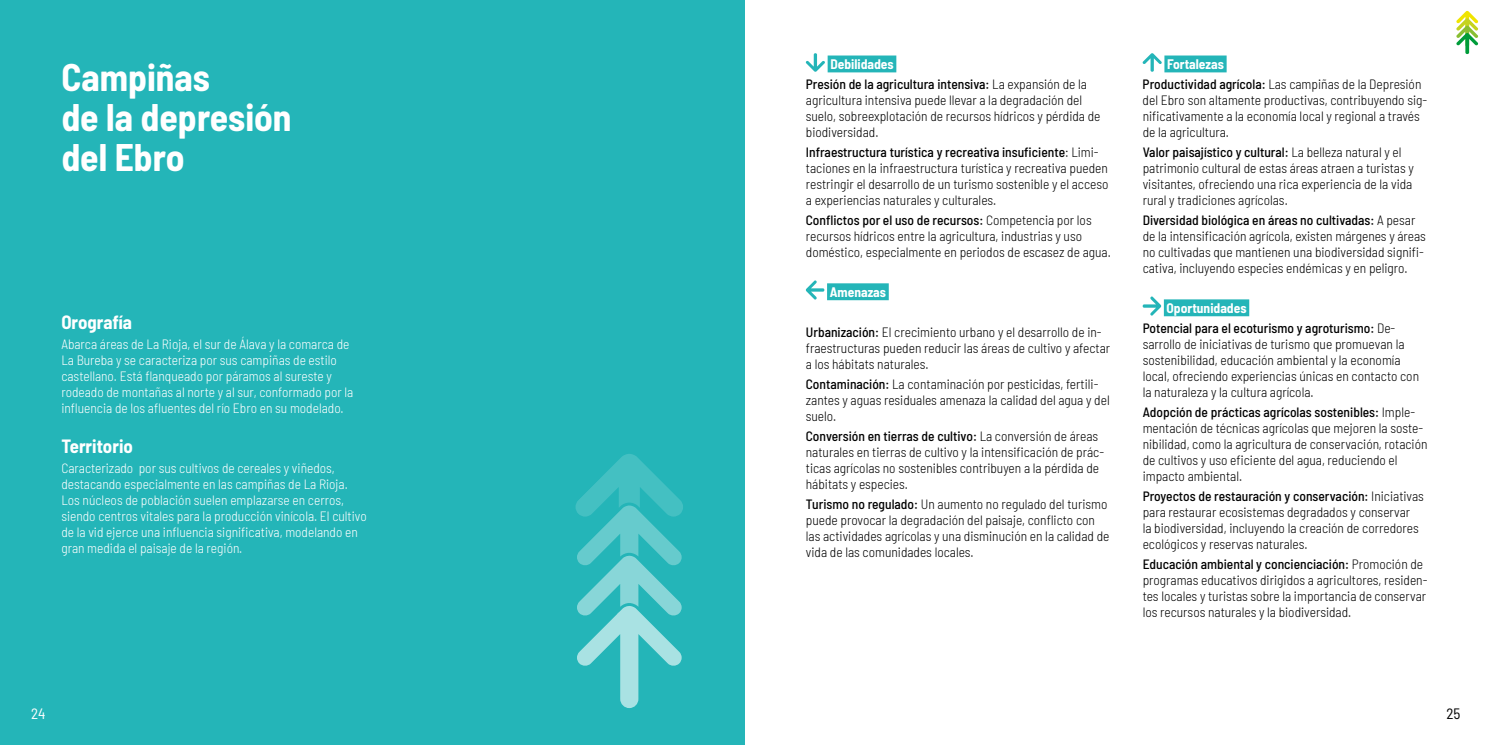
<style>
.page{position:relative;width:1489px;height:745px;background:#fff}
.page>*{position:absolute;margin:0;border:0;box-sizing:border-box;transform-origin:0 0}
.t1{font:700 semi-condensed 37.5px/40px "Barlow";color:#fff}
.t2{font:700 semi-condensed 18.75px "Barlow";color:#fff}
.t3{font:semi-condensed 15px "Barlow";color:#000}
.t4{font:semi-condensed 15px "Barlow";color:#fff}
.t5{font:300 semi-condensed 13.5px/16px "Barlow";color:#000}
.t6{font:300 semi-condensed 13.5px/16px "Barlow";color:#fff}
.t7{font:500 semi-condensed 13.5px/19.9px "Barlow";color:#000}
.t8{font:700 semi-condensed 13.5px "Barlow";color:#fff}
.s1{font-weight:700;color:#fff}
.s2{font-weight:300}
.s3{font-weight:500}
</style>
<div class="page">
<svg style="left:1456px;top:11px;width:21px;height:43px"></svg>
<div style="left:0;top:0;width:744px;height:744px;background:#24b5b8"></div>
<div style="left:827px;top:55px;width:69px;height:17px;background:#24b5b8"></div>
<svg style="left:805px;top:53px;width:19px;height:19px"></svg>
<div style="left:827px;top:283px;width:61px;height:17px;background:#24b5b8"></div>
<svg style="left:805px;top:280px;width:19px;height:19px"></svg>
<div style="left:1164px;top:55px;width:62px;height:17px;background:#24b5b8"></div>
<svg style="left:1142px;top:53px;width:19px;height:19px"></svg>
<div style="left:1163px;top:299px;width:86px;height:17px;background:#24b5b8"></div>
<svg style="left:1142px;top:296px;width:19px;height:19px"></svg>
<svg style="left:575px;top:454px;width:108px;height:253px"></svg>
<h1 class="t1" style="left:61px;top:55px;width:232px">Campiñas<br>de la depresión del Ebro</h1>
<h2 class="t2" style="left:61px;top:308px;width:72px">Orografía</h2>
<p class="t6" style="left:61px;top:335px;width:293px">Abarca áreas de La Rioja, el sur de Álava y la comarca de La Bureba y se caracteriza por sus campiñas de estilo castellano. Está flanqueado por páramos al sureste y rodeado de montañas al norte y al sur, conformado por la influencia de los afluentes del río Ebro en su modelado.</p>
<h2 class="t2" style="left:61px;top:432px;width:73px">Territorio</h2>
<p class="t6" style="left:61px;top:458px;width:307px">Caracterizado por sus cultivos de cereales y viñedos, destacando especialmente en las campiñas de La Rioja.<br>Los núcleos de población suelen emplazarse en cerros, siendo centros vitales para la producción vinícola. El cultivo de la vid ejerce una influencia significativa, modelando en gran medida el paisaje de la región.</p>
<p class="t4" style="left:31px;top:702px;width:16px">24</p>
<p class="t7" style="left:805px;top:53px;width:283px;text-indent:24px"><span class="s1">Debilidades<br></span>Presión de la agricultura intensiva: <span class="s2">La expansión de la</span></p>
<p class="t5" style="left:805px;top:91px;width:296px">agricultura intensiva puede llevar a la degradación del suelo, sobreexplotación de recursos hídricos y pérdida de biodiversidad.</p>
<p class="t5" style="left:805px;top:143px;width:304px"><span class="s3">Infraestructura turística y recreativa insuficiente</span>: Limi&shy;taciones en la infraestructura turística y recreativa pueden restringir el desarrollo de un turismo sostenible y el acceso a experiencias naturales y culturales.</p>
<p class="t5" style="left:805px;top:211px;width:306px"><span class="s3">Conflictos por el uso de recursos:</span> Competencia por los recursos hídricos entre la agricultura, industrias y uso doméstico, especialmente en periodos de escasez de agua.</p>
<p class="t8" style="left:829px;top:282px;width:58px">Amenazas</p>
<p class="t5" style="left:805px;top:322px;width:306px"><span class="s3">Urbanización:</span> El crecimiento urbano y el desarrollo de in&shy;fraestructuras pueden reducir las áreas de cultivo y afectar a los hábitats naturales.</p>
<p class="t5" style="left:805px;top:374px;width:305px"><span class="s3">Contaminación:</span> La contaminación por pesticidas, fertili&shy;zantes y aguas residuales amenaza la calidad del agua y del suelo.</p>
<p class="t5" style="left:805px;top:426px;width:300px"><span class="s3">Conversión en tierras de cultivo:</span> La conversión de áreas naturales en tierras de cultivo y la intensificación de prác&shy;ticas agrícolas no sostenibles contribuyen a la pérdida de hábitats y especies.</p>
<p class="t5" style="left:805px;top:494px;width:305px"><span class="s3">Turismo no regulado:</span> Un aumento no regulado del turismo puede provocar la degradación del paisaje, conflicto con las actividades agrícolas y una disminución en la calidad de vida de las comunidades locales.</p>
<p class="t5" style="left:1142px;top:53px;width:280px;line-height:19.9px;text-indent:24px"><span class="s1">Fortalezas<br></span><span class="s3">Productividad agrícola:</span> Las campiñas de la Depresión</p>
<p class="t5" style="left:1142px;top:91px;width:286px">del Ebro son altamente productivas, contribuyendo sig&shy;nificativamente a la economía local y regional a través de la agricultura.</p>
<p class="t5" style="left:1142px;top:143px;width:273px"><span class="s3">Valor paisajístico y cultural:</span> La belleza natural y el patrimonio cultural de estas áreas atraen a turistas y visitantes, ofreciendo una rica experiencia de la vida rural y tradiciones agrícolas.</p>
<p class="t5" style="left:1142px;top:211px;width:285px"><span class="s3">Diversidad biológica en áreas no cultivadas:</span> A pesar de la intensificación agrícola, existen márgenes y áreas no cultivadas que mantienen una biodiversidad signifi&shy;cativa, incluyendo especies endémicas y en peligro.</p>
<p class="t7" style="left:1142px;top:297px;width:254px;text-indent:24px"><span class="s1">Oportunidades<br></span>Potencial para el ecoturismo y agroturismo: <span class="s2">De-</span></p>
<p class="t5" style="left:1142px;top:335px;width:278px">sarrollo de iniciativas de turismo que promuevan la sostenibilidad, educación ambiental y la economía local, ofreciendo experiencias únicas en contacto con la naturaleza y la cultura agrícola.</p>
<p class="t5" style="left:1142px;top:402px;width:286px"><span class="s3">Adopción de prácticas agrícolas sostenibles:</span> Imple&shy;mentación de técnicas agrícolas que mejoren la soste&shy;nibilidad, como la agricultura de conservación, rotación de cultivos y uso eficiente del agua, reduciendo el impacto ambiental.</p>
<p class="t5" style="left:1142px;top:486px;width:283px"><span class="s3">Proyectos de restauración y conservación:</span> Iniciativas para restaurar ecosistemas degradados y conservar<br>la biodiversidad, incluyendo la creación de corredores ecológicos y reservas naturales.</p>
<p class="t5" style="left:1142px;top:554px;width:286px"><span class="s3">Educación ambiental y concienciación:</span> Promoción de programas educativos dirigidos a agricultores, residen&shy;tes locales y turistas sobre la importancia de conservar los recursos naturales y la biodiversidad.</p>
<p class="t3" style="left:1446px;top:702px;width:15px">25</p>
</div>
